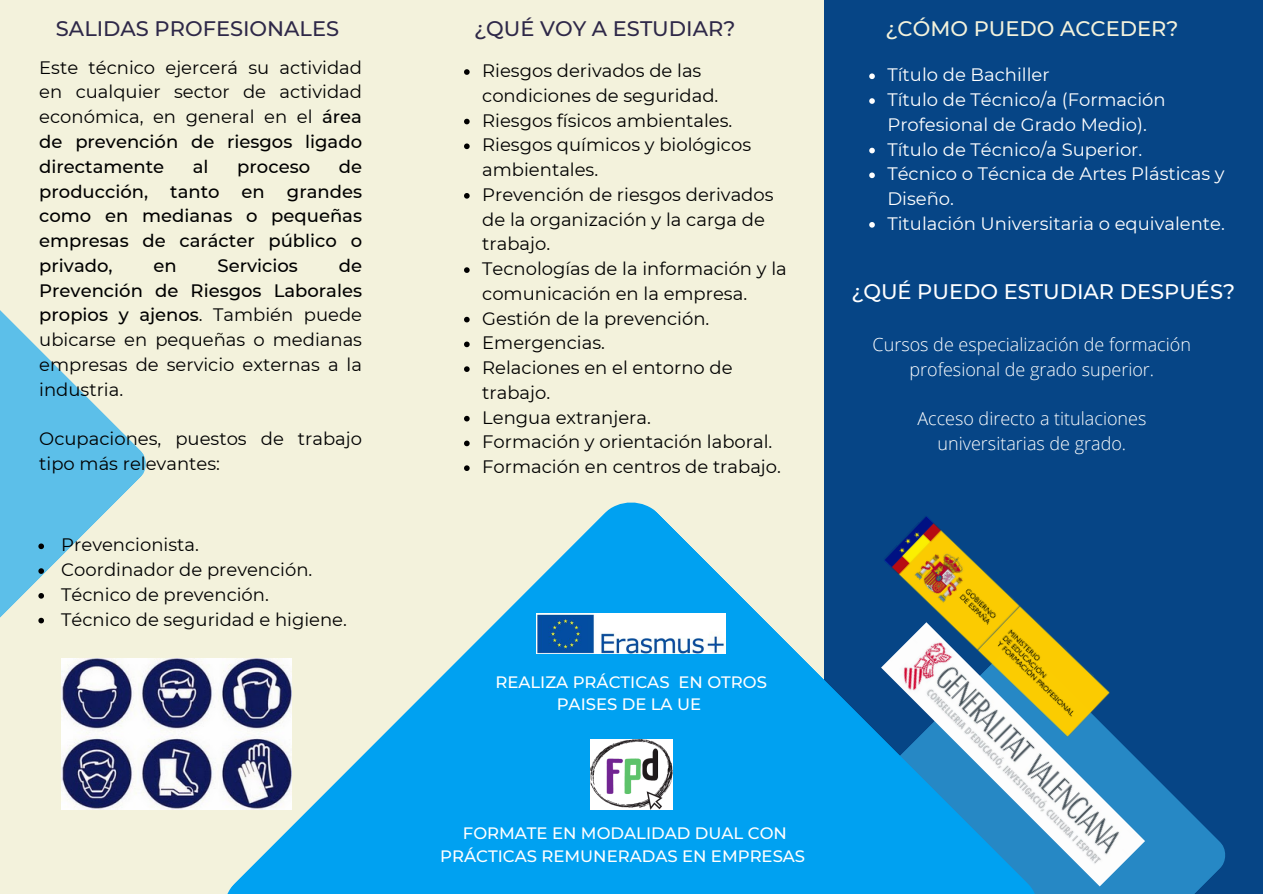
<style>
.page{position:relative;width:1263px;height:894px;background:#fff}
.page>*{position:absolute;margin:0;border:0;box-sizing:border-box;transform-origin:0 0}
.t1{font:500 21px "Montserrat";color:#2e2848}
.t2{font:500 21px "Montserrat";color:#fff}
.t3{font:500 21px "Montserrat";color:#f3f2dc}
.t4{font:18px/24.8px "Montserrat";color:#000}
.t5{font:18px/24.8px "Montserrat";color:#fff}
.t6{font:300 18px/24.8px "Open Sans";color:#fff;text-align:center}
.t7{font:500 18px/24.8px "Montserrat";color:#000;text-align:justify}
.t8{font:500 16.5px/22.5px "Montserrat";color:#fff;text-align:center}
.s1{font-weight:500}
</style>
<div class="page">
<div style="left:0;top:0;width:421px;height:893px;background:#f3f2dc"></div>
<div style="left:824px;top:0;width:439px;height:893px;background:#064586"></div>
<div style="left:421px;top:0;width:403px;height:893px;background:#f3f2dc"></div>
<svg style="left:1042px;top:767px;width:183px;height:126px;fill:#2688c5"></svg>
<svg style="left:220px;top:502px;width:822px;height:391px;fill:#00a1f1"></svg>
<svg style="left:0;top:310px;width:146px;height:314px;fill:#5cbfe9"></svg>
<img style="left:537px;top:613px;width:189px;height:40px">
<img style="left:590px;top:739px;width:82px;height:70px">
<img style="left:881px;top:733px;width:264px;height:153px">
<img style="left:881px;top:514px;width:230px;height:225px">
<img style="left:61px;top:658px;width:231px;height:151px">
<svg style="left:38px;top:543px;width:6px;height:6px"></svg>
<svg style="left:38px;top:568px;width:6px;height:5px"></svg>
<svg style="left:38px;top:593px;width:6px;height:5px"></svg>
<svg style="left:38px;top:617px;width:6px;height:6px"></svg>
<svg style="left:464px;top:69px;width:6px;height:6px"></svg>
<svg style="left:464px;top:119px;width:6px;height:5px"></svg>
<svg style="left:464px;top:143px;width:6px;height:6px"></svg>
<svg style="left:464px;top:193px;width:6px;height:5px"></svg>
<svg style="left:464px;top:267px;width:6px;height:6px"></svg>
<svg style="left:464px;top:317px;width:6px;height:5px"></svg>
<svg style="left:464px;top:341px;width:6px;height:6px"></svg>
<svg style="left:464px;top:366px;width:6px;height:6px"></svg>
<svg style="left:464px;top:416px;width:6px;height:5px"></svg>
<svg style="left:464px;top:440px;width:6px;height:6px"></svg>
<svg style="left:464px;top:465px;width:6px;height:6px"></svg>
<svg style="left:869px;top:73px;width:6px;height:6px"></svg>
<svg style="left:869px;top:98px;width:6px;height:6px"></svg>
<svg style="left:869px;top:148px;width:6px;height:5px"></svg>
<svg style="left:869px;top:172px;width:6px;height:6px"></svg>
<svg style="left:869px;top:222px;width:6px;height:5px"></svg>
<p class="t1" style="left:56px;top:15px;width:285px">SALIDAS PROFESIONALES</p>
<p class="t3" style="left:885px;top:15px;width:294px">¿CÓMO PUEDO ACCEDER?</p>
<p class="t1" style="left:474px;top:15px;width:263px">¿QUÉ VOY A ESTUDIAR?</p>
<p class="t4" style="left:39px;top:55px;width:324px;text-align:justify">Este técnico ejercerá su actividad en cualquier sector de actividad económica, en general en el <span class="s1">área de prevención de riesgos ligado directamente</span></p>
<p class="t7" style="left:39px;top:154px;width:324px;text-indent:300px">de producción, tanto en grandes como en medianas o pequeñas empresas de carácter público o privado,</p>
<p class="t7" style="left:193px;top:154px;width:17px">al</p>
<p class="t7" style="left:237px;top:154px;width:74px">proceso</p>
<p class="t7" style="left:153px;top:253px;width:25px">en</p>
<p class="t7" style="left:218px;top:253px;width:82px">Servicios</p>
<p class="t4" style="left:39px;top:253px;width:324px;text-align:justify;text-indent:300px"><span class="s1">de Prevención de Riesgos Laborales propios y ajenos</span>. También puede ubicarse en pequeñas o medianas empresas de servicio externas a la industria.</p>
<p class="t4" style="left:39px;top:426px;width:324px">Ocupaciones, puestos de trabajo tipo más relevantes:</p>
<p class="t4" style="left:61px;top:532px;width:139px">Prevencionista.</p>
<p class="t4" style="left:61px;top:557px;width:253px">Coordinador de prevención.</p>
<p class="t4" style="left:61px;top:582px;width:209px">Técnico de prevención.</p>
<p class="t4" style="left:61px;top:606px;width:287px">Técnico de seguridad e higiene.</p>
<p class="t4" style="left:482px;top:58px;width:238px">Riesgos derivados de las condiciones de seguridad.</p>
<p class="t4" style="left:482px;top:108px;width:252px">Riesgos físicos ambientales.</p>
<p class="t4" style="left:482px;top:132px;width:270px">Riesgos químicos y biológicos ambientales.</p>
<p class="t4" style="left:482px;top:182px;width:293px">Prevención de riesgos derivados de la organización y la carga de trabajo.</p>
<p class="t4" style="left:482px;top:256px;width:306px">Tecnologías de la información y la comunicación en la empresa.</p>
<p class="t4" style="left:482px;top:306px;width:229px">Gestión de la prevención.</p>
<p class="t4" style="left:482px;top:330px;width:124px">Emergencias.</p>
<p class="t4" style="left:482px;top:355px;width:252px">Relaciones en el entorno de trabajo.</p>
<p class="t4" style="left:482px;top:405px;width:170px">Lengua extranjera.</p>
<p class="t4" style="left:482px;top:429px;width:292px">Formación y orientación laboral.</p>
<p class="t4" style="left:482px;top:454px;width:300px">Formación en centros de trabajo.</p>
<p class="t5" style="left:887px;top:62px;width:164px">Título de Bachiller</p>
<p class="t5" style="left:887px;top:87px;width:280px">Título de Técnico/a (Formación<br>Profesional de Grado Medio).</p>
<p class="t5" style="left:887px;top:137px;width:256px">Título de Técnico/a Superior.</p>
<p class="t5" style="left:887px;top:161px;width:339px">Técnico o Técnica de Artes Plásticas y<br>Diseño.</p>
<p class="t5" style="left:887px;top:211px;width:339px">Titulación Universitaria o equivalente.</p>
<p class="t2" style="left:851px;top:278px;width:385px">¿QUÉ PUEDO ESTUDIAR DESPUÉS?</p>
<p class="t6" style="left:873px;top:331px;width:320px">Cursos de especialización de formación profesional de grado superior.</p>
<p class="t6" style="left:917px;top:406px;width:231px">Acceso directo a titulaciones universitarias de grado.</p>
<p class="t8" style="left:495px;top:670px;width:273px">REALIZA PRÁCTICAS EN OTROS<br>PAISES DE LA UE</p>
<p class="t8" style="left:440px;top:821px;width:367px">FORMATE EN MODALIDAD DUAL CON<br>PRÁCTICAS REMUNERADAS EN EMPRESAS</p>
</div>
